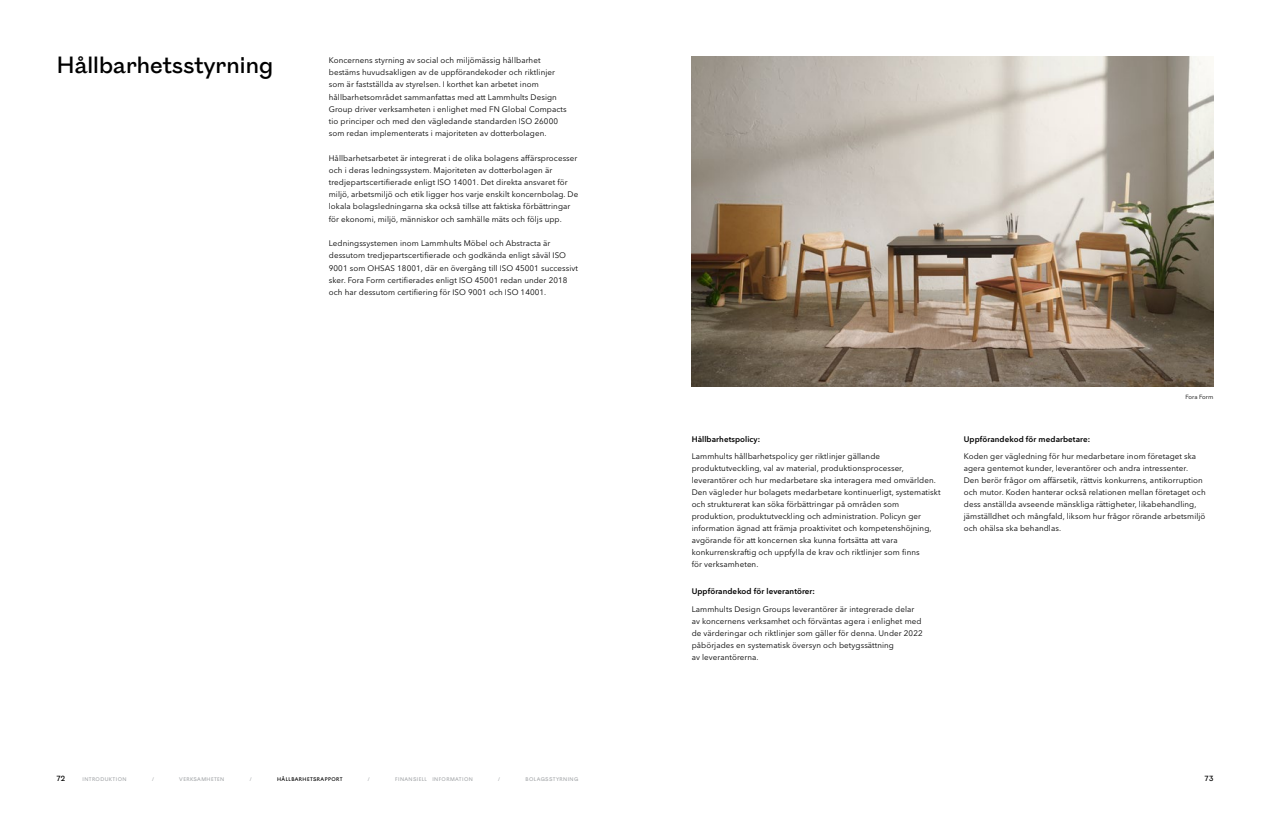
<style>
.page{position:relative;width:1270px;height:823px;background:#fff}
.page>*{position:absolute;margin:0;border:0;box-sizing:border-box;transform-origin:0 0}
.t1{font:22px "Ostia Antica";color:#000}
.t2{font:8px/12px "Avenir Next LT Pro";letter-spacing:.01em;color:#000}
.t3{font:600 8px "Avenir Next LT Pro";letter-spacing:.01em;color:#000}
.t4{font:7px "Ostia Antica";color:#000}
.t5{font:6px "Avenir Next LT Pro";letter-spacing:-.005em;color:#000}
.t6{font:5px "Ostia Antica";letter-spacing:.08em;color:#a8aaad}
.t7{font:5px "Ostia Antica";letter-spacing:.08em;color:#000}
</style>
<div class="page">
<img style="left:692px;top:57px;width:521px;height:329px">
<h1 class="t1" style="left:57px;top:53px;width:218px">Hållbarhetsstyrning</h1>
<p class="t2" style="left:329px;top:54px;width:239px">Koncernens styrning av social och miljömässig hållbarhet bestäms huvudsakligen av de uppförandekoder och riktlinjer som är fastställda av styrelsen. I korthet kan arbetet inom hållbarhetsområdet sammanfattas med att Lammhults Design Group driver verksamheten i enlighet med FN Global Compacts tio principer och med den vägledande standarden ISO 26000 som redan implementerats i majoriteten av dotterbolagen.</p>
<p class="t2" style="left:329px;top:151px;width:251px">Hållbarhetsarbetet är integrerat i de olika bolagens affärsprocesser och i deras ledningssystem. Majoriteten av dotterbolagen är tredjepartscertifierade enligt ISO 14001. Det direkta ansvaret för miljö, arbetsmiljö och etik ligger hos varje enskilt koncernbolag. De lokala bolagsledningarna ska också tillse att faktiska förbättringar för ekonomi, miljö, människor och samhälle mäts och följs upp.</p>
<p class="t2" style="left:329px;top:237px;width:251px">Ledningssystemen inom Lammhults Möbel och Abstracta är dessutom tredjepartscertifierade och godkända enligt såväl ISO 9001 som OHSAS 18001, där en övergång till ISO 45001 successivt sker. Fora Form certifierades enligt ISO 45001 redan under 2018 och har dessutom certifiering för ISO 9001 och ISO 14001.</p>
<p class="t3" style="left:692px;top:433px;width:70px">Hållbarhetspolicy:</p>
<p class="t2" style="left:692px;top:450px;width:250px">Lammhults hållbarhetspolicy ger riktlinjer gällande produktutveckling, val av material, produktionsprocesser, leverantörer och hur medarbetare ska interagera med omvärlden.<br>Den vägleder hur bolagets medarbetare kontinuerligt, systematiskt och strukturerat kan söka förbättringar på områden som produktion, produktutveckling och administration. Policyn ger information ägnad att främja proaktivitet och kompetenshöjning, avgörande för att koncernen ska kunna fortsätta att vara konkurrenskraftig och uppfylla de krav och riktlinjer som finns<br>för verksamheten.</p>
<p class="t3" style="left:692px;top:586px;width:125px">Uppförandekod för leverantörer:</p>
<p class="t2" style="left:692px;top:602px;width:233px">Lammhults Design Groups leverantörer är integrerade delar av koncernens verksamhet och förväntas agera i enlighet med de värderingar och riktlinjer som gäller för denna. Under 2022 påbörjades en systematisk översyn och betygssättning<br>av leverantörerna.</p>
<p class="t5" style="left:1185px;top:393px;width:29px">Fora Form</p>
<p class="t3" style="left:964px;top:433px;width:128px">Uppförandekod för medarbetare:</p>
<p class="t2" style="left:964px;top:450px;width:243px">Koden ger vägledning för hur medarbetare inom företaget ska agera gentemot kunder, leverantörer och andra intressenter.<br>Den berör frågor om affärsetik, rättvis konkurrens, antikorruption och mutor. Koden hanterar också relationen mellan företaget och dess anställda avseende mänskliga rättigheter, likabehandling, jämställdhet och mångfald, liksom hur frågor rörande arbetsmiljö och ohälsa ska behandlas.</p>
<p class="t4" style="left:57px;top:774px;width:10px">72</p>
<p class="t6" style="left:82px;top:776px;width:46px">INTRODUKTION</p>
<p class="t6" style="left:152px;top:776px;width:3px">/</p>
<p class="t6" style="left:179px;top:776px;width:47px">VERKSAMHETEN</p>
<p class="t6" style="left:250px;top:776px;width:3px">/</p>
<p class="t7" style="left:277px;top:776px;width:67px">HÅLLBARHETSRAPPORT</p>
<p class="t6" style="left:368px;top:776px;width:3px">/</p>
<p class="t6" style="left:395px;top:776px;width:79px">FINANSIELL INFORMATION</p>
<p class="t6" style="left:498px;top:776px;width:3px">/</p>
<p class="t6" style="left:526px;top:776px;width:54px">BOLAGSSTYRNING</p>
<p class="t4" style="left:1205px;top:774px;width:10px">73</p>
</div>
